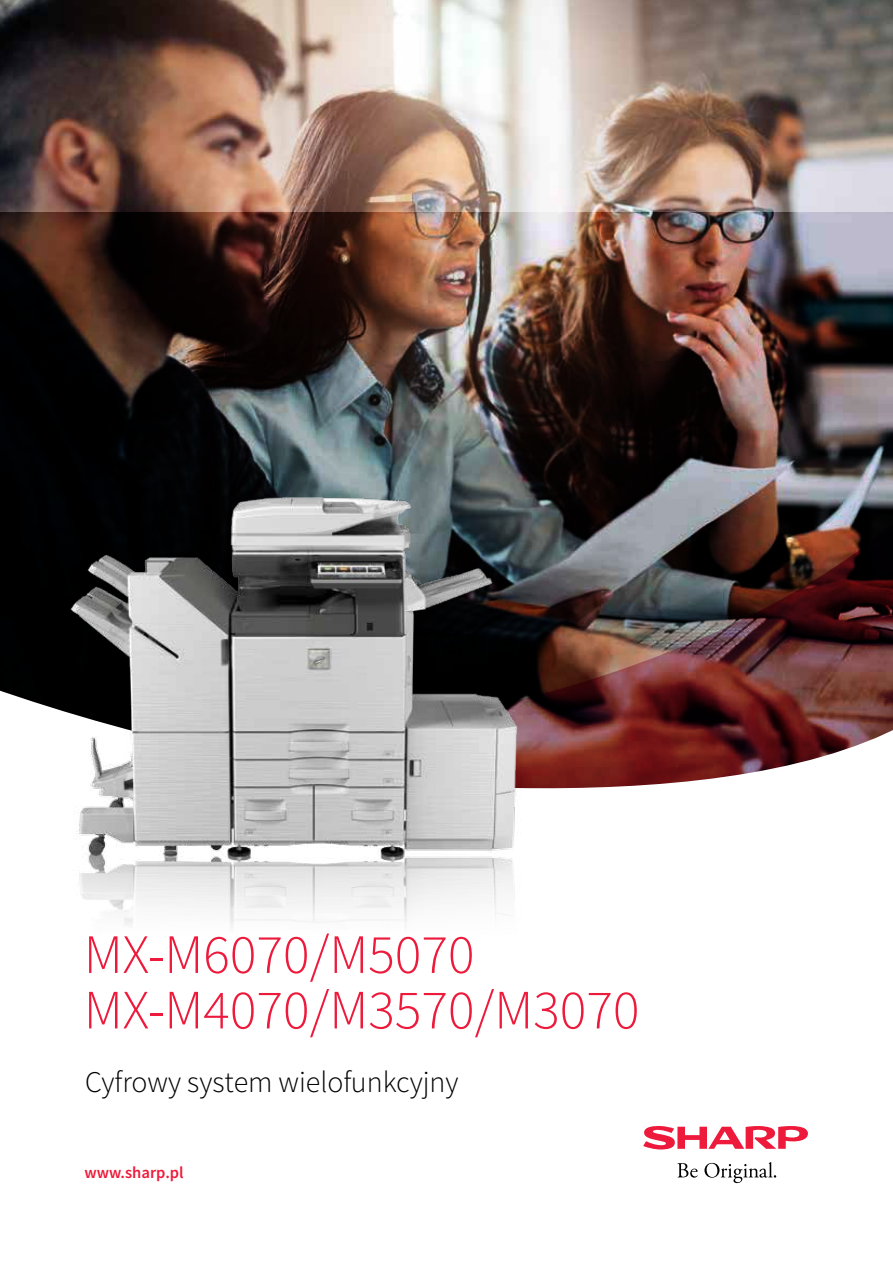
<style>
.page{position:relative;width:893px;height:1263px;background:#fff}
.page>*{position:absolute;margin:0;border:0;box-sizing:border-box;transform-origin:0 0}
.t1{font:300 55.5px/55.5px "Source Sans Pro";color:#ed1a3b}
.t2{font:300 30px "Source Sans Pro";color:#000}
.t3{font:600 16.5px "Source Sans Pro";color:#ed1a3b}
</style>
<div class="page">
<img style="left:0;top:0;width:893px;height:213px">
<img style="left:0;top:213px;width:893px;height:473px">
<svg style="left:0;top:686px;width:893px;height:498px"></svg>
<svg style="left:677px;top:1163px;width:21px;height:14px"></svg>
<svg style="left:704px;top:1162px;width:72px;height:21px"></svg>
<svg style="left:643px;top:1126px;width:166px;height:23px"></svg>
<img style="left:14px;top:374px;width:530px;height:590px">
<p class="t1" style="left:84px;top:927px;width:557px">MX-M6070/M5070<br>MX-M4070/M3570/M3070</p>
<p class="t2" style="left:85px;top:1064px;width:375px">Cyfrowy system wielofunkcyjny</p>
<p class="t3" style="left:85px;top:1162px;width:101px">www.sharp.pl</p>
</div>
